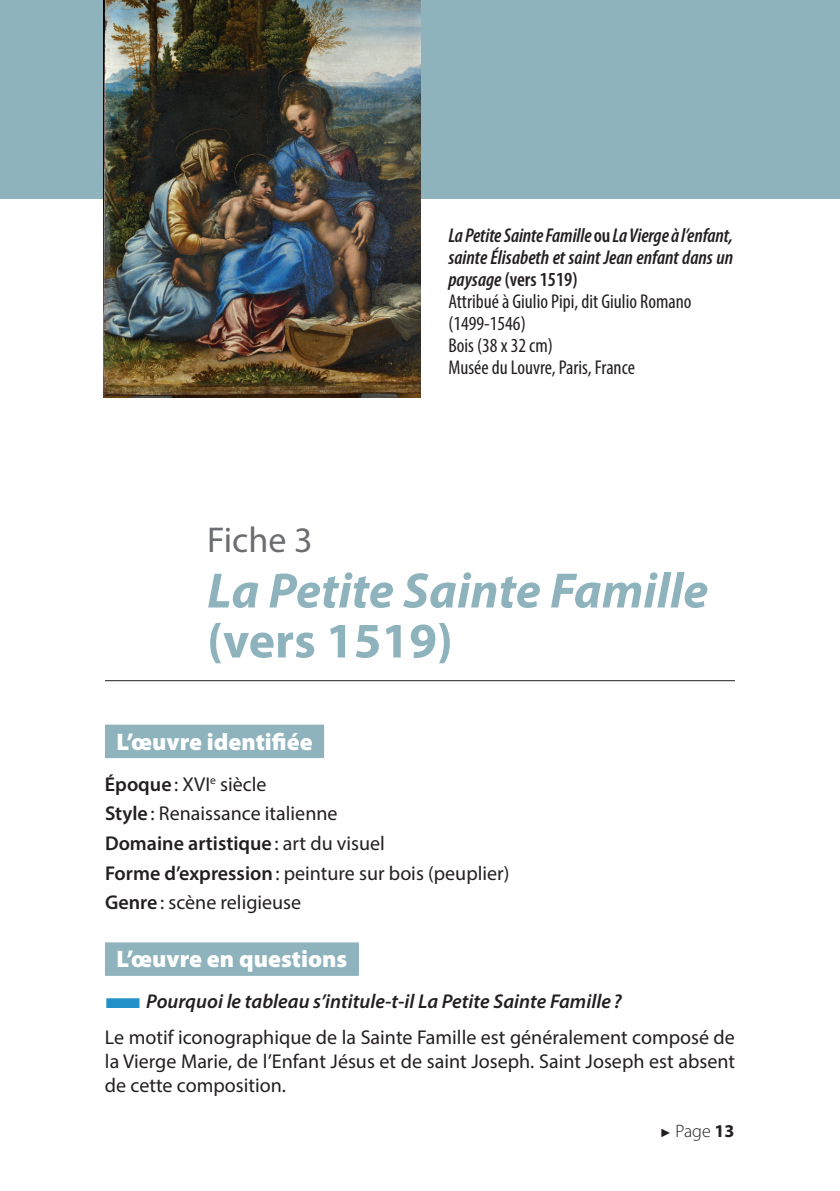
<style>
.page{position:relative;width:840px;height:1191px;background:#fff}
.page>*{position:absolute;margin:0;border:0;box-sizing:border-box;transform-origin:0 0}
.t1{font:italic 700 50px "Myriad Pro";color:#8eb3bd}
.t2{font:700 50px "Myriad Pro";color:#8eb3bd}
.t3{font:36px "Myriad Pro";color:#6c6d70}
.t4{font:900 24px "Myriad Pro";color:#fff}
.t5{font:20px/29.6px "Myriad Pro";color:#231f20}
.t6{font:condensed 20px/22px "Myriad Pro";color:#231f20}
.t7{font:300 18px "Myriad Pro";color:#231f20}
.s1{font-weight:600;font-style:italic}
.s2{font-weight:600}
.s3{color:#2391c9}
.s4{font-family:"Arial";font-weight:400;font-size:12px}
.s5{font-weight:700}
</style>
<div class="page">
<hr style="left:105px;top:680px;width:629px;height:1px;background:#231f20">
<div style="left:105px;top:726px;width:219px;height:32px;background:#8eb3bd"></div>
<div style="left:105px;top:724px;width:219px;height:32px;background:#8eb3bd"></div>
<div style="left:105px;top:943px;width:253px;height:32px;background:#8eb3bd"></div>
<div style="left:105px;top:942px;width:253px;height:32px;background:#8eb3bd"></div>
<div style="left:0;top:0;width:839px;height:199px;background:#8eb3bd"></div>
<img style="left:103px;top:0;width:317px;height:397px">
<p class="t6" style="left:448px;top:224px;width:286px"><span class="s1">La Petite Sainte Famille</span> <span class="s2">ou</span> <span class="s1">La Vierge à l’enfant, sainte Élisabeth et saint Jean enfant dans un paysage</span> <span class="s2">(vers 1519)<br></span>Attribué à Giulio Pipi, dit Giulio Romano (1499-1546)<br>Bois (38 x 32 cm)<br>Musée du Louvre, Paris, France</p>
<h2 class="t3" style="left:207px;top:517px;width:107px">Fiche 3</h2>
<h1 class="t1" style="left:207px;top:558px;width:502px">La Petite Sainte Famille</h1>
<h1 class="t2" style="left:207px;top:608px;width:247px">(vers 1519)</h1>
<p class="t4" style="left:116px;top:725px;width:198px">L’œuvre identifiée</p>
<p class="t5" style="left:105px;top:768px;width:405px"><span class="s2">Époque</span>: XVI<sup>e</sup> siècle<br><span class="s2">Style</span>: Renaissance italienne<br><span class="s2">Domaine artistique</span>: art du visuel<br><span class="s2">Forme d’expression</span>: peinture sur bois (peuplier)<br><span class="s2">Genre</span>: scène religieuse</p>
<p class="t4" style="left:116px;top:943px;width:232px">L’œuvre en questions</p>
<p class="t5" style="left:105px;top:983px;width:631px;line-height:35.4px"><span class="s3">■</span><span class="s1">Pourquoi le tableau s’intitule-t-il La Petite Sainte Famille ?<br></span>Le motif iconographique de la Sainte Famille est généralement composé de</p>
<p class="t5" style="left:105px;top:1048px;width:631px;line-height:24px">la Vierge Marie, de l’Enfant Jésus et de saint Joseph. Saint Joseph est absent de cette composition.</p>
<p class="t7" style="left:659px;top:1119px;width:76px"><span class="s4">►</span> Page <span class="s5">13</span></p>
</div>
